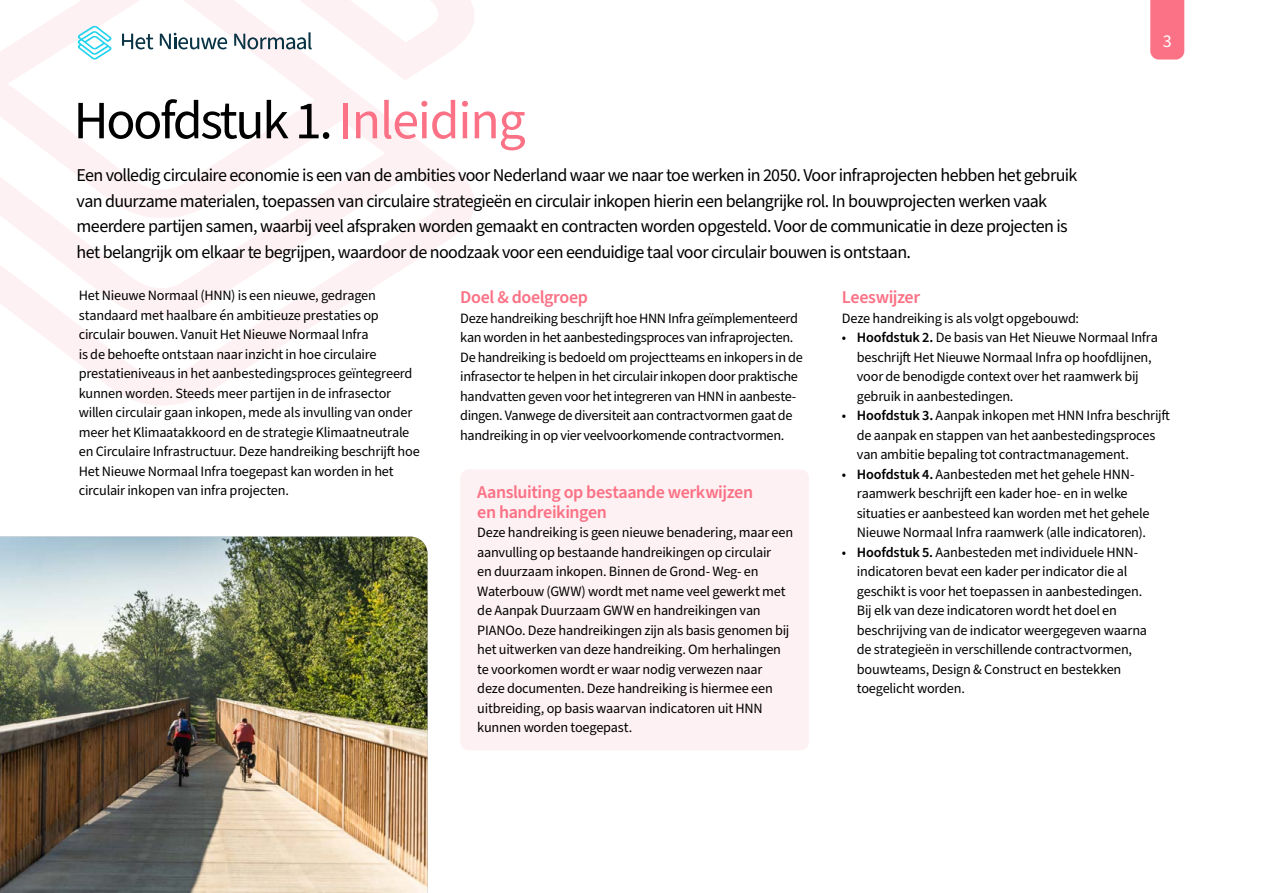
<style>
.page{position:relative;width:1263px;height:893px;background:#fff}
.page>*{position:absolute;margin:0;border:0;box-sizing:border-box;transform-origin:0 0}
.t1{font:54px "Source Sans Pro";letter-spacing:-.035em;color:#000}
.t2{font:18px/25.5px "Source Sans Pro";letter-spacing:-.035em;color:#000}
.t3{font:600 18px/19.5px "Source Sans Pro";letter-spacing:-.025em;color:#fb7185}
.t4{font:18px "Source Sans Pro";color:#fff}
.t5{font:14.25px/19.5px "Source Sans Pro";letter-spacing:-.015em;color:#000}
.s1{color:#fb7185}
.s2{font-weight:600}
</style>
<div class="page">
<div style="left:460px;top:469px;width:349px;height:281px;background:#fef1f3;border-radius:9px"></div>
<svg style="left:0;top:0;width:474px;height:405px"></svg>
<img style="left:0;top:537px;width:427px;height:356px">
<div style="left:1150px;top:0;width:34px;height:60px;background:#fb7185"></div>
<svg style="left:78px;top:26px;width:33px;height:34px"></svg>
<svg style="left:122px;top:34px;width:31px;height:15px"></svg>
<svg style="left:160px;top:33px;width:67px;height:16px"></svg>
<svg style="left:234px;top:32px;width:78px;height:17px"></svg>
<p class="t4" style="left:1163px;top:29px;width:10px">3</p>
<h1 class="t1" style="left:73px;top:84px;width:454px">Hoofdstuk 1. <span class="s1">Inleiding</span></h1>
<p class="t2" style="left:77px;top:163px;width:1002px">Een volledig circulaire economie is een van de ambities voor Nederland waar we naar toe werken in 2050. Voor infraprojecten hebben het gebruik van duurzame materialen, toepassen van circulaire strategieën en circulair inkopen hierin een belangrijke rol. In bouwprojecten werken vaak meerdere partijen samen, waarbij veel afspraken worden gemaakt en contracten worden opgesteld. Voor de communicatie in deze projecten is het belangrijk om elkaar te begrijpen, waardoor de noodzaak voor een eenduidige taal voor circulair bouwen is ontstaan.</p>
<p class="t5" style="left:79px;top:286px;width:343px">Het Nieuwe Normaal (HNN) is een nieuwe, gedragen standaard met haalbare én ambitieuze prestaties op circulair bouwen. Vanuit Het Nieuwe Normaal Infra<br>is de behoefte ontstaan naar inzicht in hoe circulaire prestatieniveaus in het aanbestedingsproces geïntegreerd kunnen worden. Steeds meer partijen in de infrasector willen circulair gaan inkopen, mede als invulling van onder meer het Klimaatakkoord en de strategie Klimaatneutrale en Circulaire Infrastructuur. Deze handreiking beschrijft hoe Het Nieuwe Normaal Infra toegepast kan worden in het circulair inkopen van infra projecten.</p>
<p class="t3" style="left:460px;top:288px;width:129px">Doel &amp; doelgroep</p>
<p class="t3" style="left:842px;top:288px;width:80px">Leeswijzer</p>
<p class="t5" style="left:842px;top:309px;width:239px">Deze handreiking is als volgt opgebouwd:</p>
<p class="t5" style="left:857px;top:328px;width:303px;text-indent:-15px">• <span class="s2">Hoofdstuk 2.</span> De basis van Het Nieuwe Normaal Infra beschrijft Het Nieuwe Normaal Infra op hoofdlijnen, voor de benodigde context over het raamwerk bij gebruik in aanbestedingen.</p>
<p class="t5" style="left:857px;top:406px;width:315px;text-indent:-15px">• <span class="s2">Hoofdstuk 3.</span> Aanpak inkopen met HNN Infra beschrijft de aanpak en stappen van het aanbestedingsproces van ambitie bepaling tot contractmanagement.</p>
<p class="t5" style="left:857px;top:465px;width:294px;text-indent:-15px">• <span class="s2">Hoofdstuk 4.</span> Aanbesteden met het gehele HNN&shy;raamwerk beschrijft een kader hoe- en in welke situaties er aanbesteed kan worden met het gehele Nieuwe Normaal Infra raamwerk (alle indicatoren).</p>
<p class="t5" style="left:857px;top:543px;width:292px;text-indent:-15px">• <span class="s2">Hoofdstuk 5.</span> Aanbesteden met individuele HNN&shy;indicatoren bevat een kader per indicator die al geschikt is voor het toepassen in aanbestedingen.<br>Bij elk van deze indicatoren wordt het doel en beschrijving van de indicator weergegeven waarna de strategieën in verschillende contractvormen, bouwteams, Design &amp; Construct en bestekken toegelicht worden.</p>
<p class="t5" style="left:460px;top:309px;width:344px">Deze handreiking beschrijft hoe HNN Infra geïmplementeerd kan worden in het aanbestedingsproces van infraprojecten.<br>De handreiking is bedoeld om projectteams en inkopers in de infrasector te helpen in het circulair inkopen door praktische handvatten geven voor het integreren van HNN in aanbeste&shy;dingen. Vanwege de diversiteit aan contractvormen gaat de handreiking in op vier veelvoorkomende contractvormen.</p>
<p class="t3" style="left:477px;top:483px;width:277px">Aansluiting op bestaande werkwijzen en handreikingen</p>
<p class="t5" style="left:477px;top:523px;width:317px">Deze handreiking is geen nieuwe benadering, maar een aanvulling op bestaande handreikingen op circulair<br>en duurzaam inkopen. Binnen de Grond- Weg- en Waterbouw (GWW) wordt met name veel gewerkt met de Aanpak Duurzaam GWW en handreikingen van PIANOo. Deze handreikingen zijn als basis genomen bij het uitwerken van deze handreiking. Om herhalingen te voorkomen wordt er waar nodig verwezen naar deze documenten. Deze handreiking is hiermee een uitbreiding, op basis waarvan indicatoren uit HNN kunnen worden toegepast.</p>
</div>
